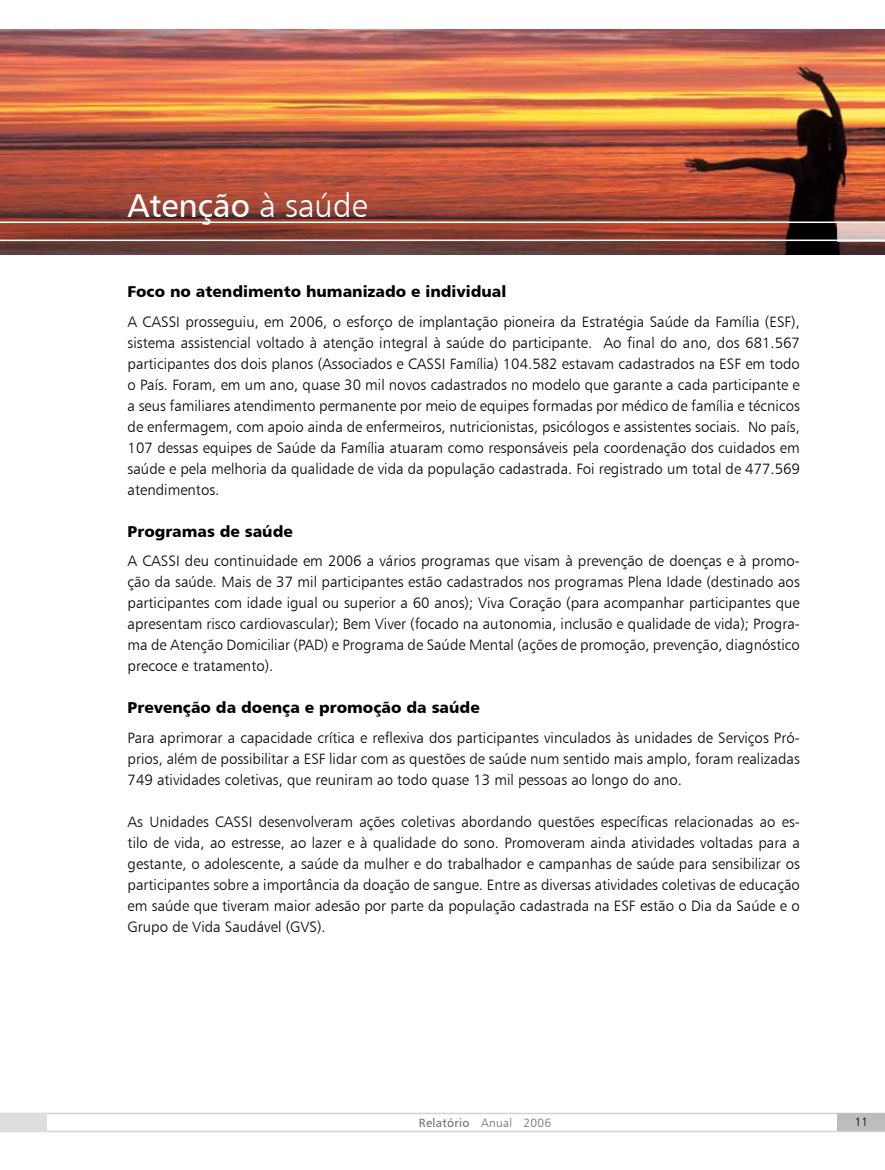
<style>
.page{position:relative;width:885px;height:1170px;background:#fff}
.page>*{position:absolute;margin:0;border:0;box-sizing:border-box;transform-origin:0 0}
.t1{font:33px "Humanist 777 BT Roman B";color:#fff}
.t2{font:15.75px "Humanist 777 BT Black B";color:#000}
.t3{font:15px/21px "Humanist 777 BT Light B";color:#000;text-align:justify}
.t4{font:12px "Humanist 777 BT Roman B";letter-spacing:.025em;color:#6d6f71}
.t5{font:12px "Humanist 777 BT Light B";color:#000}
.s1{font-family:"Humanist 777 BT Light B"}
</style>
<div class="page">
<svg style="left:0;top:1112px;width:884px;height:20px"></svg>
<div style="left:837px;top:1113px;width:47px;height:17px;background:#bcbdbf"></div>
<div style="left:0;top:1113px;width:46px;height:18px;background:#dcddde"></div>
<img style="left:1px;top:30px;width:883px;height:224px">
<svg style="left:0;top:221px;width:884px;height:20px;background:#9d5b4f"></svg>
<p class="t1" style="left:128px;top:184px;width:241px">Atenção <span class="s1">à saúde</span></p>
<p class="t2" style="left:128px;top:281px;width:380px">Foco no atendimento humanizado e individual</p>
<p class="t3" style="left:128px;top:310px;width:673px">A CASSI prosseguiu, em 2006, o esforço de implantação pioneira da Estratégia Saúde da Família (ESF), sistema assistencial voltado à atenção integral à saúde do participante. Ao final do ano, dos 681 .567 participantes dos dois planos (Associados e CASSI Família) 1 04.582 estavam cadastrados na ESF em todo o País. Foram, em um ano, quase 30 mil novos cadastrados no modelo que garante a cada participante e a seus familiares atendimento permanente por meio de equipes formadas por médico de família e técnicos de enfermagem, com apoio ainda de enfermeiros, nutricionistas, psicólogos e assistentes sociais. No país, 1 07 dessas equipes de Saúde da Família atuaram como responsáveis pela coordenação dos cuidados em saúde e pela melhoria da qualidade de vida da população cadastrada. Foi registrado um total de 477.569 atendimentos.</p>
<p class="t2" style="left:128px;top:521px;width:167px">Programas de saúde</p>
<p class="t3" style="left:128px;top:550px;width:673px">A CASSI deu continuidade em 2006 a vários programas que visam à prevenção de doenças e à promo&shy;ção da saúde. Mais de 37 mil participantes estão cadastrados nos programas Plena Idade (destinado aos participantes com idade igual ou superior a 60 anos); Viva Coração (para acompanhar participantes que apresentam risco cardiovascular); Bem Viver (focado na autonomia, inclusão e qualidade de vida); Progra&shy;ma de Atenção Domiciliar (PAD) e Programa de Saúde Mental (ações de promoção, prevenção, diagnóstico precoce e tratamento).</p>
<p class="t2" style="left:128px;top:697px;width:353px">Prevenção da doença e promoção da saúde</p>
<p class="t3" style="left:128px;top:726px;width:673px">Para aprimorar a capacidade crítica e reflexiva dos participantes vinculados às unidades de Serviços Pró&shy;prios, além de possibilitar a ESF lidar com as questões de saúde num sentido mais amplo, foram realizadas 749 atividades coletivas, que reuniram ao todo quase 13 mil pessoas ao longo do ano.</p>
<p class="t3" style="left:128px;top:810px;width:673px">As Unidades CASSI desenvolveram ações coletivas abordando questões específicas relacionadas ao es&shy;tilo de vida, ao estresse, ao lazer e à qualidade do sono. Promoveram ainda atividades voltadas para a gestante, o adolescente, a saúde da mulher e do trabalhador e campanhas de saúde para sensibilizar os participantes sobre a importância da doação de sangue. Entre as diversas atividades coletivas de educação em saúde que tiveram maior adesão por parte da população cadastrada na ESF estão o Dia da Saúde e o Grupo de Vida Saudável (GVS).</p>
<p class="t4" style="left:419px;top:1114px;width:134px">Relatório <span class="s1">Anual 2006</span></p>
<p class="t5" style="left:854px;top:1114px;width:6px">11</p>
</div>
